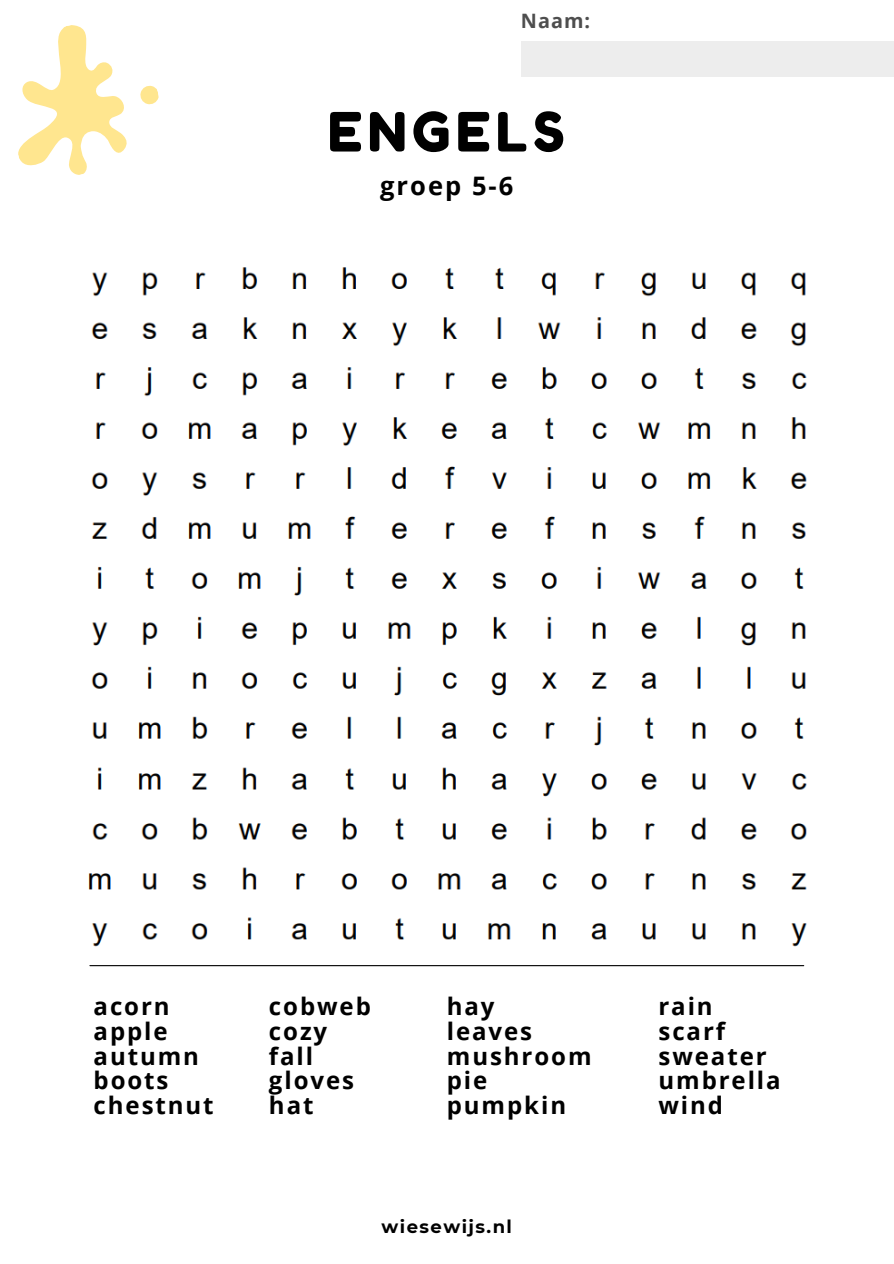
<style>
.page{position:relative;width:894px;height:1264px;background:#fff}
.page>*{position:absolute;margin:0;border:0;box-sizing:border-box;transform-origin:0 0}
.t1{font:54px "Fredoka One";letter-spacing:.1em;color:#000}
.t2{font:700 25.5px "Open Sans";letter-spacing:.08em;color:#000}
.t3{font:700 24px/24.8px "Open Sans";letter-spacing:.08em;color:#000}
.t4{font:700 19.8px "Open Sans";color:#4e4e4e}
.t5{font:700 18px "Montserrat";letter-spacing:.08em;color:#000}
</style>
<div class="page">
<div style="left:521px;top:42px;width:372px;height:35px;background:#ededed"></div>
<svg style="left:18px;top:25px;width:141px;height:150px"></svg>
<hr style="left:90px;top:965px;width:713px;height:1px;background:#000">
<img style="left:88px;top:267px;width:719px;height:680px">
<h1 class="t4" style="left:521px;top:7px;width:71px">Naam:</h1>
<p class="t1" style="left:328px;top:99px;width:238px">ENGELS</p>
<p class="t2" style="left:380px;top:168px;width:135px">groep 5-6</p>
<h2 class="t3" style="left:94px;top:993px;width:122px">acorn apple autumn boots chestnut</h2>
<p class="t3" style="left:269px;top:993px;width:103px">cobweb cozy fall gloves hat</p>
<h2 class="t3" style="left:446px;top:993px;width:146px">hay<br>leaves mushroom pie pumpkin</h2>
<h2 class="t3" style="left:658px;top:993px;width:124px">rain scarf sweater umbrella wind</h2>
<p class="t5" style="left:381px;top:1215px;width:132px">wiesewijs.nl</p>
</div>
